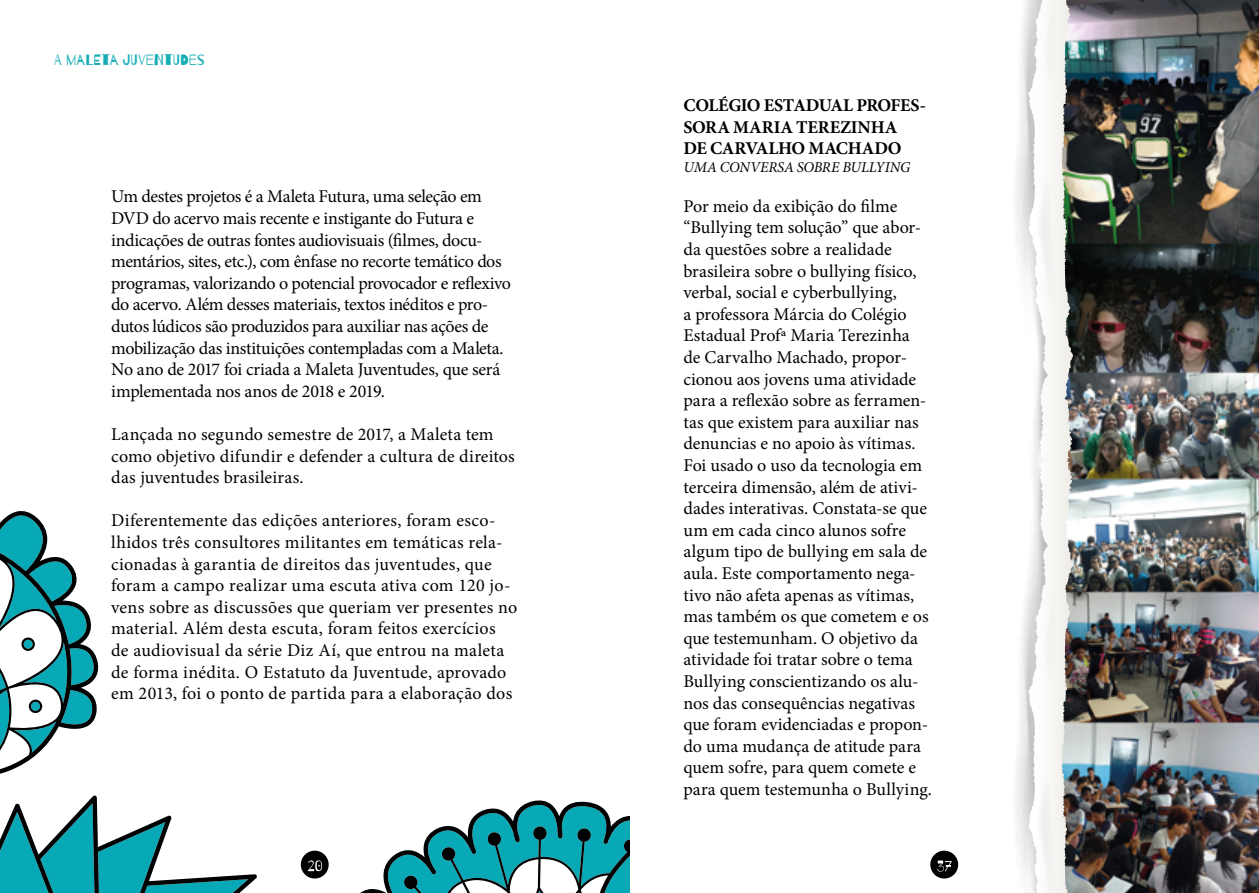
<style>
.page{position:relative;width:1259px;height:893px;background:#fff}
.page>*{position:absolute;margin:0;border:0;box-sizing:border-box;transform-origin:0 0}
.t1{font:18px/21.6px "Minion Pro";color:#000}
.t2{font:18px/21.6px "Minion Pro";letter-spacing:-.025em;color:#000}
.t3{font:700 18px/21.6px "Minion Pro";letter-spacing:-.015em;color:#000}
.t4{font:italic 15px "Minion Pro";letter-spacing:-.015em;color:#000}
.t5{font:15px "Barrio";letter-spacing:.01em;color:#16aeb6}
</style>
<div class="page">
<svg style="left:0;top:511px;width:595px;height:382px"></svg>
<svg style="left:301px;top:804px;width:328px;height:89px"></svg>
<div style="left:930px;top:851px;width:28px;height:27px;background:#000;border-radius:50%"></div>
<svg style="left:937px;top:860px;width:14px;height:12px"></svg>
<img style="left:1059px;top:0;width:200px;height:893px">
<svg style="left:1015px;top:0;width:44px;height:893px"></svg>
<p class="t5" style="left:54px;top:52px;width:152px">A MALETA JUVENTUDES</p>
<p class="t2" style="left:111px;top:186px;width:401px">Um destes projetos é a Maleta Futura, uma seleção em DVD do acervo mais recente e instigante do Futura e indicações de outras fontes audiovisuais (filmes, docu&shy;mentários, sites, etc.), com ênfase no recorte temático dos programas, valorizando o potencial provocador e reflexivo do acervo. Além desses materiais, textos inéditos e pro&shy;dutos lúdicos são produzidos para auxiliar nas ações de mobilização das instituições contempladas com a Maleta.<br>No ano de 2017 foi criada a Maleta Juventudes, que será implementada nos anos de 2018 e 2019.</p>
<p class="t1" style="left:111px;top:423px;width:405px">Lançada no segundo semestre de 2017, a Maleta tem como objetivo difundir e defender a cultura de direitos das juventudes brasileiras.</p>
<p class="t1" style="left:111px;top:510px;width:408px">Diferentemente das edições anteriores, foram esco&shy;lhidos três consultores militantes em temáticas rela&shy;cionadas à garantia de direitos das juventudes, que foram a campo realizar uma escuta ativa com 120 jo&shy;vens sobre as discussões que queriam ver presentes no material. Além desta escuta, foram feitos exercícios de audiovisual da série Diz Aí, que entrou na maleta de forma inédita. O Estatuto da Juventude, aprovado em 2013, foi o ponto de partida para a elaboração dos</p>
<p class="t3" style="left:683px;top:94px;width:244px">COLÉGIO ESTADUAL PROFES-<br>SORA MARIA TEREZINHA<br>DE CARVALHO MACHADO</p>
<p class="t4" style="left:683px;top:157px;width:228px">UMA CONVERSA SOBRE BULLYING</p>
<p class="t1" style="left:683px;top:195px;width:250px">Por meio da exibição do filme “Bullying tem solução” que abor&shy;da questões sobre a realidade brasileira sobre o bullying físico, verbal, social e cyberbullying,<br>a professora Márcia do Colégio<br>Estadual Profª Maria Terezinha<br>de Carvalho Machado, propor&shy;cionou aos jovens uma atividade para a reflexão sobre as ferramen&shy;tas que existem para auxiliar nas denuncias e no apoio às vítimas.<br>Foi usado o uso da tecnologia em terceira dimensão, além de ativi&shy;dades interativas. Constata-se que um em cada cinco alunos sofre algum tipo de bullying em sala de aula. Este comportamento nega&shy;tivo não afeta apenas as vítimas, mas também os que cometem e os que testemunham. O objetivo da atividade foi tratar sobre o tema<br>Bullying conscientizando os alu&shy;nos das consequências negativas que foram evidenciadas e propon&shy;do uma mudança de atitude para quem sofre, para quem comete e para quem testemunha o Bullying.</p>
</div>
